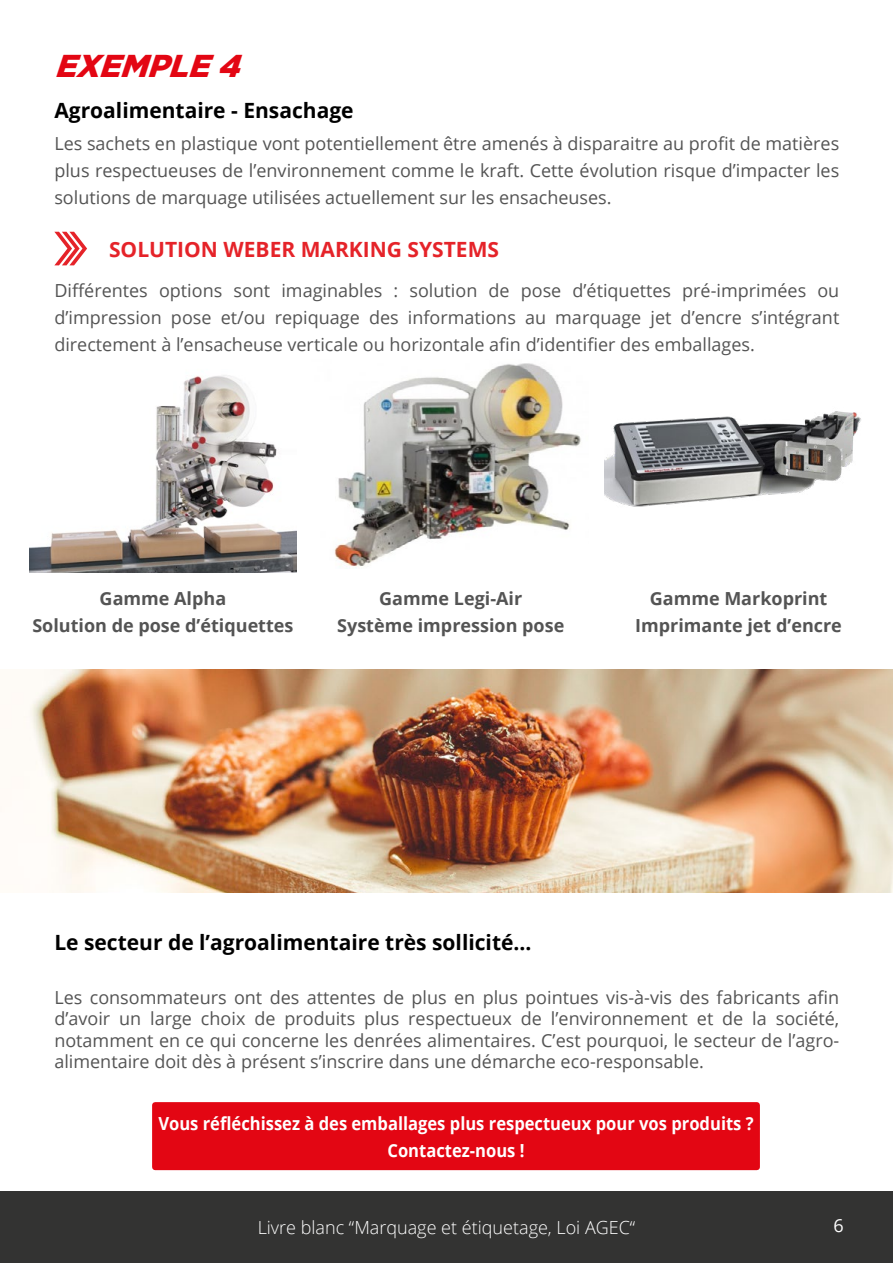
<style>
.page{position:relative;width:893px;height:1263px;background:#fff}
.page>*{position:absolute;margin:0;border:0;box-sizing:border-box;transform-origin:0 0}
.t1{font:italic 900 31.5px "Gotham";color:#e30613}
.t2{font:700 21px "Open Sans";color:#000}
.t3{font:700 21px "Open Sans";color:#e52329}
.t4{font:18px/27px "Open Sans";color:#545454;text-align:justify}
.t5{font:700 18px/27px "Open Sans";color:#545454;text-align:center}
.t6{font:700 18px/27px "Open Sans";color:#fff;text-align:center;scale:.92 1}
.t7{font:300 18px "Open Sans";color:#fff}
.t8{font:18px "Open Sans";color:#fff}
</style>
<div class="page">
<div style="left:0;top:1192px;width:893px;height:71px;background:#333332"></div>
<svg style="left:54px;top:232px;width:33px;height:33px"></svg>
<img style="left:29px;top:375px;width:267px;height:197px">
<img style="left:334px;top:363px;width:247px;height:206px">
<img style="left:604px;top:411px;width:257px;height:96px">
<div style="left:155px;top:1105px;width:602px;height:62px;background:#e30613"></div>
<div style="left:152px;top:1102px;width:608px;height:68px;border:6px solid #e30613"></div>
<img style="left:24px;top:670px;width:869px;height:223px">
<h1 class="t1" style="left:54px;top:48px;width:197px">EXEMPLE4</h1>
<p class="t2" style="left:54px;top:96px;width:301px">Agroalimentaire - Ensachage</p>
<p class="t4" style="left:54px;top:129px;width:786px">Les sachets en plastique vont potentiellement être amenés à disparaitre au profit de matières plus respectueuses de l’environnement comme le kraft. Cette évolution risque d’impacter les solutions de marquage utilisées actuellement sur les ensacheuses.</p>
<p class="t3" style="left:109px;top:234px;width:391px">SOLUTION WEBER MARKING SYSTEMS</p>
<p class="t4" style="left:54px;top:276px;width:786px">Différentes options sont imaginables : solution de pose d’étiquettes pré-imprimées ou d’impression pose et/ou repiquage des informations au marquage jet d’encre s’intégrant directement à l’ensacheuse verticale ou horizontale afin d’identifier des emballages.</p>
<p class="t5" style="left:32px;top:584px;width:263px">Gamme Alpha<br>Solution de pose d’étiquettes</p>
<p class="t5" style="left:337px;top:584px;width:229px">Gamme Legi-Air<br>Système impression pose</p>
<p class="t5" style="left:635px;top:584px;width:208px">Gamme Markoprint<br>Imprimante jet d’encre</p>
<p class="t2" style="left:54px;top:928px;width:479px">Le secteur de l’agroalimentaire très sollicité...</p>
<p class="t4" style="left:54px;top:986px;width:786px;line-height:21.6px">Les consommateurs ont des attentes de plus en plus pointues vis-à-vis des fabricants afin d’avoir un large choix de produits plus respectueux de l’environnement et de la société, notamment en ce qui concerne les denrées alimentaires. C’est pourquoi, le secteur de l’agro&shy;alimentaire doit dès à présent s’inscrire dans une démarche eco-responsable.</p>
<p class="t6" style="left:158px;top:1109px;width:649px">Vous réfléchissez à des emballages plus respectueux pour vos produits ?<br>Contactez-nous !</p>
<p class="t7" style="left:258px;top:1215px;width:379px">Livre blanc “Marquage et étiquetage, Loi AGEC“</p>
<p class="t8" style="left:833px;top:1213px;width:12px">6</p>
</div>
